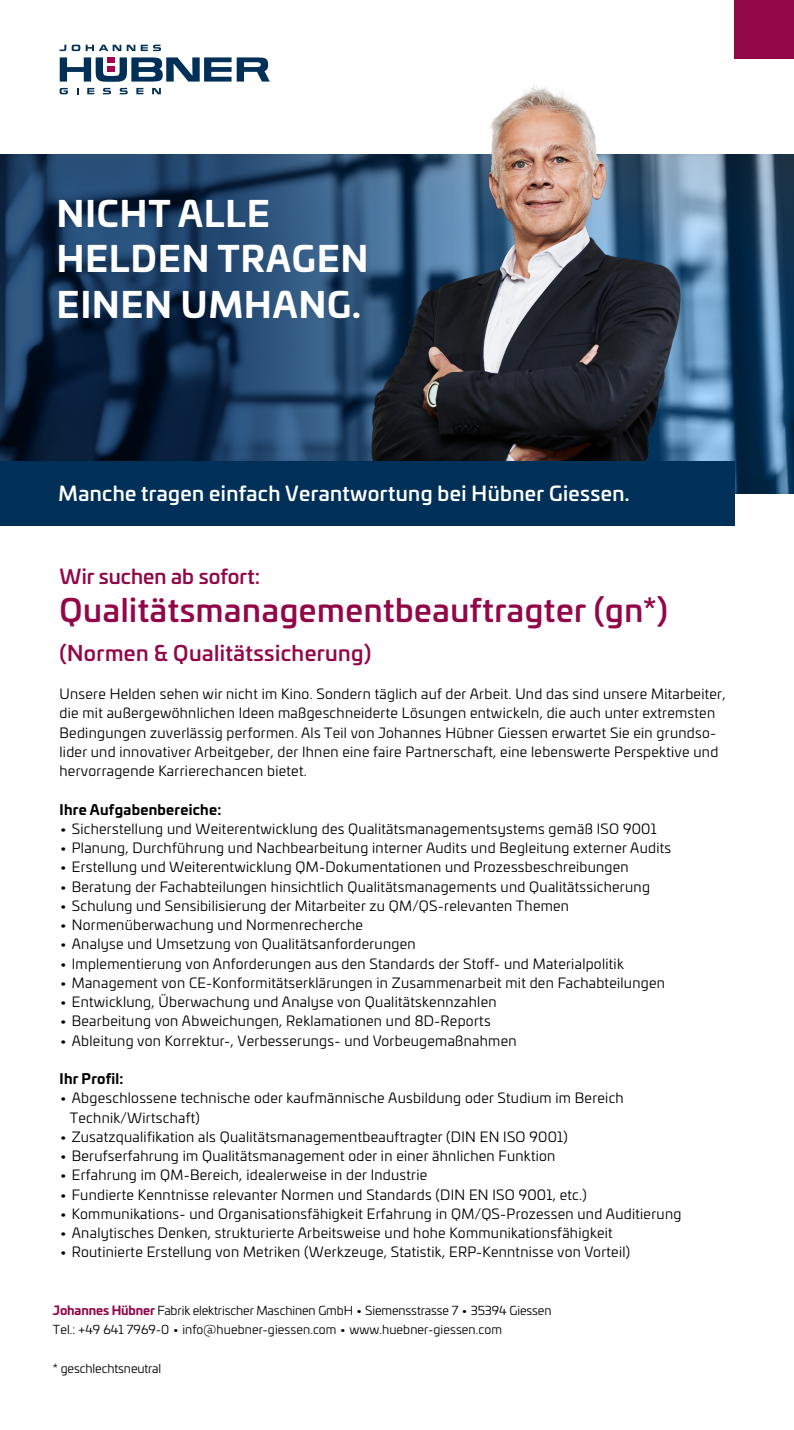
<style>
.page{position:relative;width:794px;height:1430px;background:#fff}
.page>*{position:absolute;margin:0;border:0;box-sizing:border-box;transform-origin:0 0}
.t1{font:700 35px/45.3px "Univia Pro";letter-spacing:.03em;color:#fff}
.t2{font:500 31.5px "Univia Pro";letter-spacing:.02em;color:#910748}
.t3{font:500 21px "Univia Pro";letter-spacing:.02em;color:#910748}
.t4{font:500 20.12px "Univia Pro";letter-spacing:.02em;color:#fff}
.t5{font:500 20.12px "Univia Pro";letter-spacing:.005em;color:#910748}
.t6{font:14px/19.2px "Univia Pro";letter-spacing:.02em;color:#000}
.t7{font:700 14px "Univia Pro";letter-spacing:.02em;color:#000}
.t8{font:12.25px/19.2px "Univia Pro";letter-spacing:-.01em;color:#000}
.s1{font-weight:700;color:#910748}
</style>
<div class="page">
<svg style="left:0;top:155px;width:126px;height:306px;background:#153152"></svg>
<img style="left:126px;top:44px;width:668px;height:465px">
<div style="left:0;top:461px;width:734px;height:65px;background:#003057"></div>
<svg style="left:237px;top:57px;width:33px;height:25px"></svg>
<svg style="left:60px;top:57px;width:171px;height:25px"></svg>
<svg style="left:72px;top:45px;width:8px;height:6px"></svg>
<svg style="left:86px;top:45px;width:35px;height:6px"></svg>
<svg style="left:127px;top:45px;width:8px;height:6px"></svg>
<svg style="left:141px;top:45px;width:20px;height:6px"></svg>
<svg style="left:60px;top:45px;width:6px;height:6px"></svg>
<div style="left:108px;top:57px;width:7px;height:6px;background:#a8034d"></div>
<div style="left:108px;top:66px;width:7px;height:6px;background:#a8034d"></div>
<svg style="left:120px;top:88px;width:8px;height:6px"></svg>
<svg style="left:103px;top:88px;width:8px;height:6px"></svg>
<svg style="left:87px;top:88px;width:7px;height:6px"></svg>
<svg style="left:136px;top:88px;width:7px;height:6px"></svg>
<svg style="left:152px;top:88px;width:9px;height:6px"></svg>
<svg style="left:77px;top:88px;width:2px;height:6px"></svg>
<svg style="left:60px;top:88px;width:8px;height:6px"></svg>
<div style="left:734px;top:0;width:60px;height:59px;background:#910748"></div>
<h1 class="t1" style="left:57px;top:189px;width:313px">NICHT ALLE<br>HELDEN TRAGEN<br>EINEN UMHANG.</h1>
<h3 class="t4" style="left:59px;top:478px;width:572px">Manche tragen einfach Verantwortung bei Hübner Giessen.</h3>
<h3 class="t5" style="left:60px;top:561px;width:202px">Wir suchen ab sofort:</h3>
<h2 class="t2" style="left:60px;top:586px;width:610px">Qualitätsmanagementbeauftragter (gn*)</h2>
<h3 class="t3" style="left:60px;top:637px;width:313px">(Normen &amp; Qualitätssicherung)</h3>
<p class="t6" style="left:60px;top:684px;width:667px">Unsere Helden sehen wir nicht im Kino. Sondern täglich auf der Arbeit. Und das sind unsere Mitarbeiter, die mit außergewöhnlichen Ideen maßgeschneiderte Lösungen entwickeln, die auch unter extremsten Bedingungen zuverlässig performen. Als Teil von Johannes Hübner Giessen erwartet Sie ein grundso&shy;lider und innovativer Arbeitgeber, der Ihnen eine faire Partnerschaft, eine lebenswerte Perspektive und hervorragende Karrierechancen bietet.</p>
<p class="t7" style="left:60px;top:798px;width:163px">Ihre Aufgabenbereiche:</p>
<p class="t6" style="left:60px;top:818px;width:598px">• Sicherstellung und Weiterentwicklung des Qualitätsmanagementsystems gemäß ISO 9001</p>
<p class="t6" style="left:60px;top:838px;width:613px">• Planung, Durchführung und Nachbearbeitung interner Audits und Begleitung externer Audits</p>
<p class="t6" style="left:60px;top:857px;width:571px">• Erstellung und Weiterentwicklung QM-Dokumentationen und Prozessbeschreibungen</p>
<p class="t6" style="left:60px;top:876px;width:592px">• Beratung der Fachabteilungen hinsichtlich Qualitätsmanagements und Qualitätssicherung</p>
<p class="t6" style="left:60px;top:895px;width:511px">• Schulung und Sensibilisierung der Mitarbeiter zu QM/QS-relevanten Themen</p>
<p class="t6" style="left:60px;top:915px;width:305px">• Normenüberwachung und Normenrecherche</p>
<p class="t6" style="left:60px;top:934px;width:357px">• Analyse und Umsetzung von Qualitätsanforderungen</p>
<p class="t6" style="left:60px;top:953px;width:566px">• Implementierung von Anforderungen aus den Standards der Stoff- und Materialpolitik</p>
<p class="t6" style="left:60px;top:972px;width:607px">• Management von CE-Konformitätserklärungen in Zusammenarbeit mit den Fachabteilungen</p>
<p class="t6" style="left:60px;top:992px;width:438px">• Entwicklung, Überwachung und Analyse von Qualitätskennzahlen</p>
<p class="t6" style="left:60px;top:1011px;width:432px">• Bearbeitung von Abweichungen, Reklamationen und 8D-Reports</p>
<p class="t6" style="left:60px;top:1030px;width:458px">• Ableitung von Korrektur-, Verbesserungs- und Vorbeugemaßnahmen</p>
<p class="t7" style="left:60px;top:1068px;width:65px">Ihr Profil:</p>
<p class="t6" style="left:70px;top:1088px;width:555px;text-indent:-10px">• Abgeschlossene technische oder kaufmännische Ausbildung oder Studium im Bereich<br>Technik/Wirtschaft)</p>
<p class="t6" style="left:60px;top:1126px;width:510px">• Zusatzqualifikation als Qualitätsmanagementbeauftragter (DIN EN ISO 9001)</p>
<p class="t6" style="left:60px;top:1146px;width:497px">• Berufserfahrung im Qualitätsmanagement oder in einer ähnlichen Funktion</p>
<p class="t6" style="left:60px;top:1165px;width:369px">• Erfahrung im QM-Bereich, idealerweise in der Industrie</p>
<p class="t6" style="left:60px;top:1184px;width:529px">• Fundierte Kenntnisse relevanter Normen und Standards (DIN EN ISO 9001, etc.)</p>
<p class="t6" style="left:60px;top:1203px;width:623px">• Kommunikations- und Organisationsfähigkeit Erfahrung in QM/QS-Prozessen und Auditierung</p>
<p class="t6" style="left:60px;top:1223px;width:555px">• Analytisches Denken, strukturierte Arbeitsweise und hohe Kommunikationsfähigkeit</p>
<p class="t6" style="left:60px;top:1242px;width:572px">• Routinierte Erstellung von Metriken (Werkzeuge, Statistik, ERP-Kenntnisse von Vorteil)</p>
<p class="t8" style="left:53px;top:1300px;width:500px"><span class="s1">Johannes Hübner</span> Fabrik elektrischer Maschinen GmbH • Siemensstrasse 7 • 35394 Giessen<br>Tel.: +49 641 7969-0 • info@huebner-giessen.com • www.huebner-giessen.com</p>
<p class="t8" style="left:53px;top:1358px;width:110px">* geschlechtsneutral</p>
</div>
